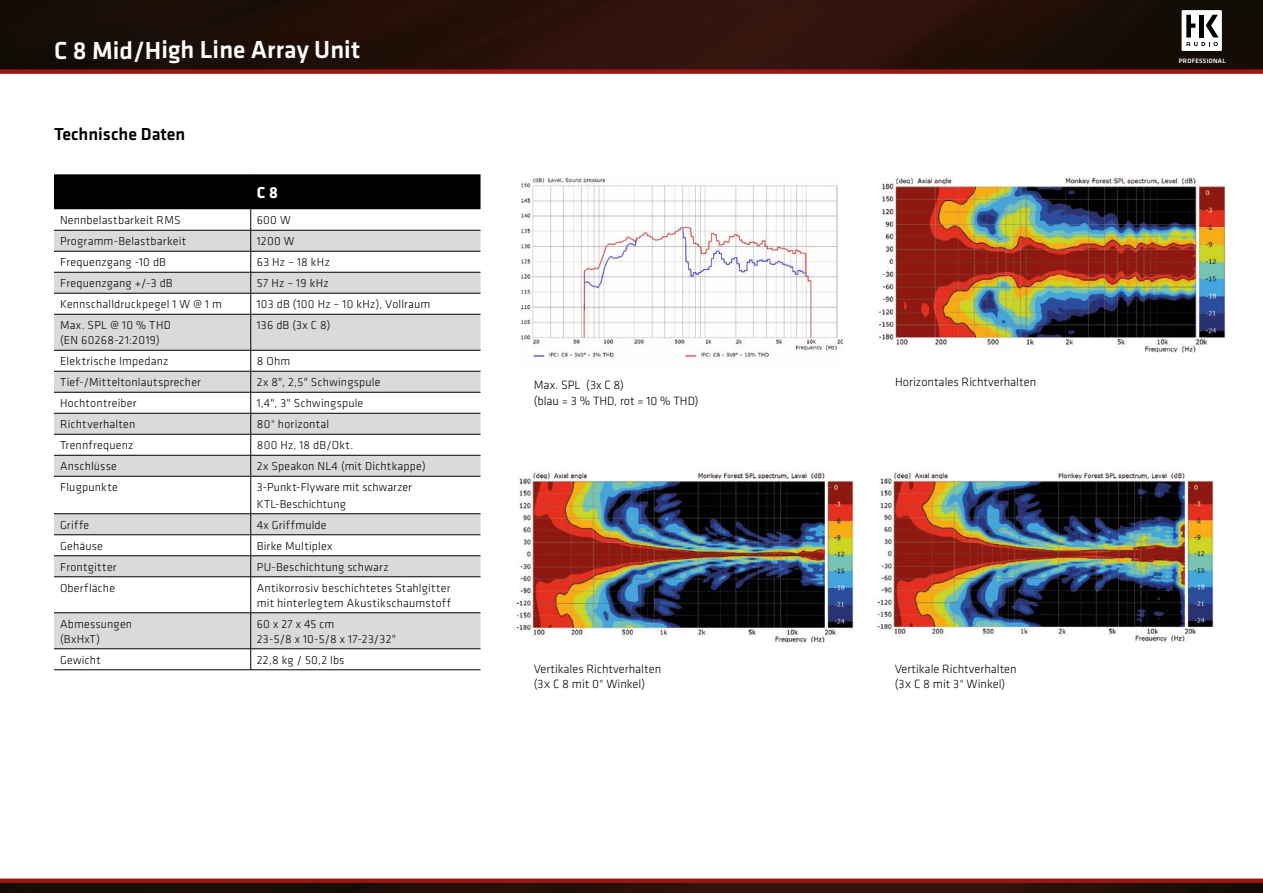
<style>
.page{position:relative;width:1263px;height:893px;background:#fff}
.page>*{position:absolute;margin:0;border:0;box-sizing:border-box;transform-origin:0 0}
.t1{font:500 25.5px "Klavika";letter-spacing:-.005em;color:#fff}
.t2{font:500 18px "Klavika";color:#000}
.t3{font:700 16.5px "Klavika";color:#fff}
.t4{font:300 12.45px/15.8px "Klavika";color:#000}
.t5{font:300 12px/15px "Klavika";letter-spacing:.02em;color:#000}
.t6{font:500 6.6px "Klavika";letter-spacing:.04em;color:#fff}
</style>
<div class="page">
<img style="left:0;top:883px;width:1263px;height:10px">
<div style="left:0;top:878px;width:1263px;height:5px;background:#981711"></div>
<img style="left:877px;top:470px;width:337px;height:172px">
<img style="left:516px;top:470px;width:338px;height:172px">
<img style="left:521px;top:175px;width:322px;height:184px">
<img style="left:0;top:0;width:1263px;height:69px">
<div style="left:0;top:69px;width:1263px;height:5px;background:#981711"></div>
<div style="left:1181px;top:10px;width:41px;height:41px;background:#fff"></div>
<svg style="left:1186px;top:15px;width:33px;height:31px"></svg>
<hr style="left:1199px;top:15px;width:4px;height:22px;background:#000">
<svg style="left:54px;top:315px;width:426px;height:333px;fill:#dadada"></svg>
<svg style="left:54px;top:174px;width:426px;height:140px"></svg>
<hr style="left:54px;top:314px;width:197px;height:1px;background:#000">
<hr style="left:251px;top:314px;width:229px;height:1px;background:#000">
<hr style="left:250px;top:314px;width:1px;height:36px;background:#000">
<hr style="left:54px;top:350px;width:197px;height:1px;background:#000">
<hr style="left:251px;top:350px;width:229px;height:1px;background:#000">
<hr style="left:54px;top:371px;width:197px;height:1px;background:#000">
<hr style="left:251px;top:371px;width:229px;height:1px;background:#000">
<hr style="left:54px;top:392px;width:197px;height:1px;background:#000">
<hr style="left:251px;top:392px;width:229px;height:1px;background:#000">
<hr style="left:54px;top:413px;width:197px;height:1px;background:#000">
<hr style="left:251px;top:413px;width:229px;height:1px;background:#000">
<hr style="left:54px;top:434px;width:197px;height:1px;background:#000">
<hr style="left:251px;top:434px;width:229px;height:1px;background:#000">
<hr style="left:54px;top:455px;width:197px;height:1px;background:#000">
<hr style="left:251px;top:455px;width:229px;height:1px;background:#000">
<svg style="left:250px;top:350px;width:1px;height:126px"></svg>
<hr style="left:54px;top:476px;width:197px;height:1px;background:#000">
<hr style="left:251px;top:476px;width:229px;height:1px;background:#000">
<hr style="left:250px;top:476px;width:1px;height:38px;background:#000">
<hr style="left:54px;top:513px;width:197px;height:1px;background:#000">
<hr style="left:251px;top:513px;width:229px;height:1px;background:#000">
<hr style="left:54px;top:534px;width:197px;height:1px;background:#000">
<hr style="left:251px;top:534px;width:229px;height:1px;background:#000">
<hr style="left:54px;top:555px;width:197px;height:1px;background:#000">
<hr style="left:251px;top:555px;width:229px;height:1px;background:#000">
<svg style="left:250px;top:514px;width:1px;height:62px"></svg>
<hr style="left:54px;top:576px;width:197px;height:1px;background:#000">
<hr style="left:251px;top:576px;width:229px;height:1px;background:#000">
<hr style="left:250px;top:577px;width:1px;height:36px;background:#000">
<hr style="left:54px;top:612px;width:197px;height:1px;background:#000">
<hr style="left:251px;top:612px;width:229px;height:1px;background:#000">
<hr style="left:250px;top:613px;width:1px;height:36px;background:#000">
<hr style="left:54px;top:648px;width:197px;height:1px;background:#000">
<hr style="left:251px;top:648px;width:229px;height:1px;background:#000">
<svg style="left:250px;top:649px;width:1px;height:20px"></svg>
<hr style="left:54px;top:669px;width:197px;height:1px;background:#000">
<hr style="left:251px;top:669px;width:229px;height:1px;background:#000">
<hr style="left:250px;top:174px;width:1px;height:35px;background:#000">
<img style="left:878px;top:176px;width:348px;height:177px">
<h1 class="t1" style="left:54px;top:33px;width:308px">C 8 Mid/High Line Array Unit</h1>
<h2 class="t2" style="left:54px;top:122px;width:133px">Technische Daten</h2>
<h3 class="t3" style="left:257px;top:181px;width:23px">C 8</h3>
<p class="t5" style="left:60px;top:213px;width:122px">Nennbelastbarkeit RMS</p>
<p class="t5" style="left:257px;top:213px;width:35px">600 W</p>
<p class="t5" style="left:60px;top:234px;width:128px">Programm-Belastbarkeit</p>
<p class="t5" style="left:257px;top:234px;width:39px">1200 W</p>
<p class="t5" style="left:60px;top:255px;width:107px">Frequenzgang -10 dB</p>
<p class="t5" style="left:257px;top:255px;width:75px">63 Hz – 18 kHz</p>
<p class="t5" style="left:60px;top:276px;width:114px">Frequenzgang +/-3 dB</p>
<p class="t5" style="left:257px;top:276px;width:73px">57 Hz – 19 kHz</p>
<p class="t5" style="left:60px;top:297px;width:163px">Kennschalldruckpegel 1 W @ 1 m</p>
<p class="t5" style="left:257px;top:297px;width:175px">103 dB (100 Hz – 10 kHz), Vollraum</p>
<p class="t5" style="left:60px;top:318px;width:112px">Max. SPL @ 10 % THD (EN 60268-21:2019)</p>
<p class="t5" style="left:257px;top:318px;width:75px">136 dB (3x C 8)</p>
<p class="t5" style="left:60px;top:354px;width:110px">Elektrische Impedanz</p>
<p class="t5" style="left:257px;top:354px;width:35px">8 Ohm</p>
<p class="t5" style="left:60px;top:375px;width:143px">Tief-/Mitteltonlautsprecher</p>
<p class="t5" style="left:257px;top:375px;width:125px">2x 8", 2,5" Schwingspule</p>
<p class="t5" style="left:60px;top:396px;width:78px">Hochtontreiber</p>
<p class="t5" style="left:257px;top:396px;width:108px">1,4", 3" Schwingspule</p>
<p class="t5" style="left:60px;top:417px;width:77px">Richtverhalten</p>
<p class="t5" style="left:257px;top:417px;width:74px">80° horizontal</p>
<p class="t5" style="left:60px;top:438px;width:75px">Trennfrequenz</p>
<p class="t5" style="left:257px;top:438px;width:98px">800 Hz, 18 dB/Okt.</p>
<p class="t5" style="left:60px;top:459px;width:58px">Anschlüsse</p>
<p class="t5" style="left:257px;top:459px;width:170px">2x Speakon NL4 (mit Dichtkappe)</p>
<p class="t5" style="left:60px;top:480px;width:59px">Flugpunkte</p>
<p class="t5" style="left:257px;top:479px;width:157px;line-height:16.5px">3-Punkt-Flyware mit schwarzer<br>KTL-Beschichtung</p>
<p class="t5" style="left:60px;top:517px;width:31px">Griffe</p>
<p class="t5" style="left:257px;top:517px;width:71px">4x Griffmulde</p>
<p class="t5" style="left:60px;top:538px;width:44px">Gehäuse</p>
<p class="t5" style="left:257px;top:538px;width:77px">Birke Multiplex</p>
<p class="t5" style="left:60px;top:559px;width:58px">Frontgitter</p>
<p class="t5" style="left:257px;top:559px;width:133px">PU-Beschichtung schwarz</p>
<p class="t5" style="left:60px;top:580px;width:57px">Oberfläche</p>
<p class="t5" style="left:257px;top:580px;width:196px">Antikorrosiv beschichtetes Stahlgitter mit hinterlegtem Akustikschaumstoff</p>
<p class="t5" style="left:60px;top:616px;width:74px">Abmessungen (BxHxT)</p>
<p class="t5" style="left:257px;top:616px;width:141px">60 x 27 x 45 cm<br>23-5/8 x 10-5/8 x 17-23/32"</p>
<p class="t5" style="left:60px;top:652px;width:42px">Gewicht</p>
<p class="t5" style="left:257px;top:652px;width:89px">22,8 kg / 50,2 lbs</p>
<p class="t4" style="left:534px;top:377px;width:166px">Max. SPL (3x C 8)<br>(blau = 3 % THD, rot = 10 % THD)</p>
<p class="t4" style="left:895px;top:374px;width:142px">Horizontales Richtverhalten</p>
<p class="t4" style="left:534px;top:660px;width:129px">Vertikales Richtverhalten (3X C 8 mit 0° Winkel)</p>
<p class="t4" style="left:895px;top:660px;width:124px">Vertikale Richtverhalten (3X C 8 mit 3° Winkel)</p>
<p class="t6" style="left:1179px;top:56px;width:48px">PROFESSIONAL</p>
</div>
